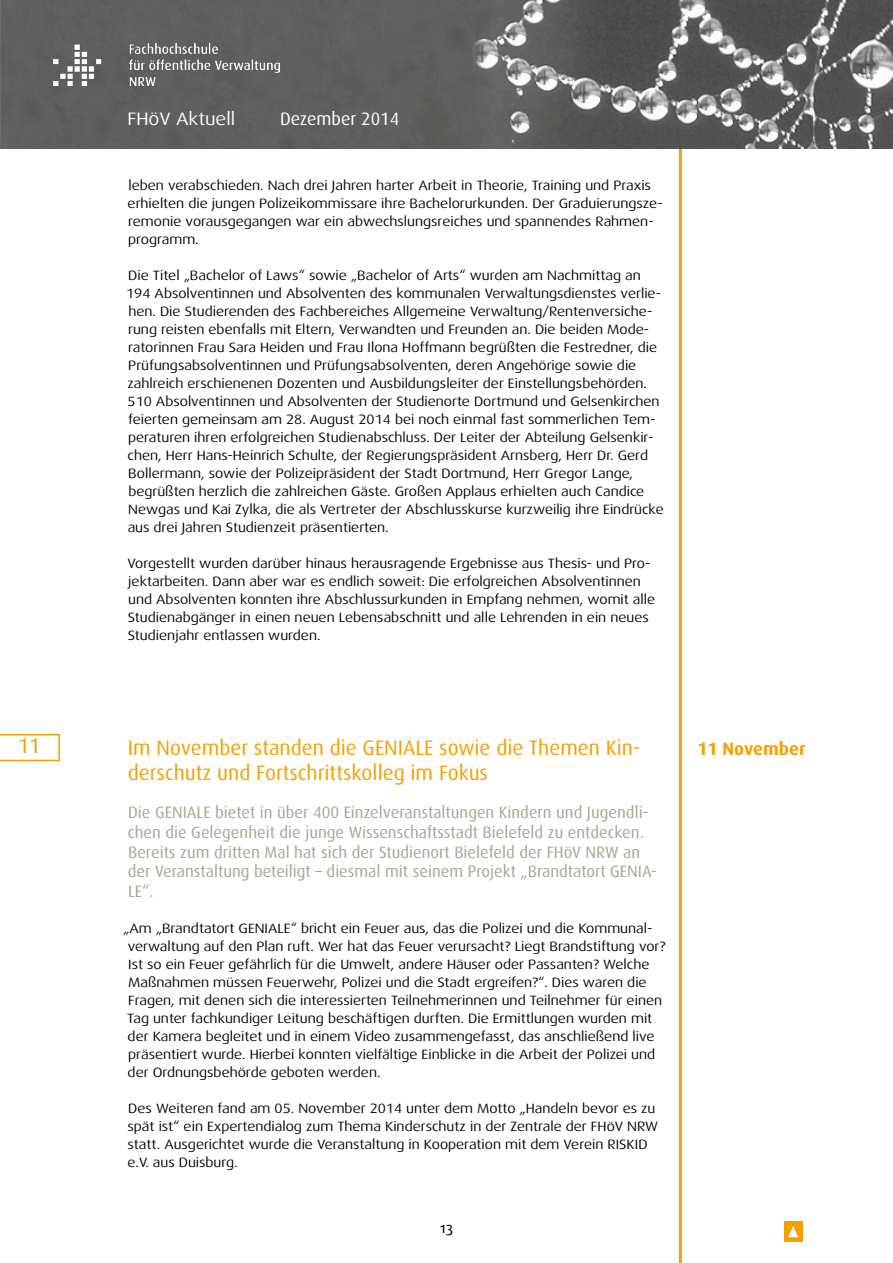
<style>
.page{position:relative;width:893px;height:1263px;background:#fff}
.page>*{position:absolute;margin:0;border:0;box-sizing:border-box;transform-origin:0 0}
.t1{font:21px/25.2px "Dax";color:#f6a000}
.t2{font:18px "Dax";color:#fff}
.t3{font:18px "Dax Wide";color:#fff}
.t4{font:700 18px "Dax";color:#f6a000}
.t5{font:16.5px/19.8px "Dax";color:#a4a798}
.t6{font:15px "Dax Regular Caps";color:#000}
.t7{font:13.5px/18px "Dax Wide";color:#000}
</style>
<div class="page">
<hr style="left:679px;top:148px;width:3px;height:1115px;background:#f6a000">
<img style="left:0;top:0;width:893px;height:148px">
<img style="left:54px;top:43px;width:226px;height:43px">
<div style="left:784px;top:1221px;width:18px;height:21px;background:#f6a000"></div>
<svg style="left:788px;top:1226px;width:10px;height:11px"></svg>
<svg style="left:0;top:734px;width:60px;height:27px"></svg>
<h2 class="t3" style="left:128px;top:109px;width:109px">FHöV Aktuell</h2>
<h2 class="t2" style="left:280px;top:109px;width:120px">Dezember 2014</h2>
<p class="t7" style="left:128px;top:176px;width:537px">leben verabschieden. Nach drei Jahren harter Arbeit in Theorie, Training und Praxis erhielten die jungen Polizeikommissare ihre Bachelorurkunden. Der Graduierungsze&shy;remonie vorausgegangen war ein abwechslungsreiches und spannendes Rahmen&shy;programm.</p>
<p class="t7" style="left:126px;top:266px;width:537px">Die Titel „Bachelor of Laws“ sowie „Bachelor of Arts“ wurden am Nachmittag an 194 Absolventinnen und Absolventen des kommunalen Verwaltungsdienstes verlie&shy;hen. Die Studierenden des Fachbereiches Allgemeine Verwaltung/Rentenversiche&shy;rung reisten ebenfalls mit Eltern, Verwandten und Freunden an. Die beiden Mode&shy;ratorinnen Frau Sara Heiden und Frau Ilona Hoffmann begrüßten die Festredner, die Prüfungsabsolventinnen und Prüfungsabsolventen, deren Angehörige sowie die zahlreich erschienenen Dozenten und Ausbildungsleiter der Einstellungsbehörden.</p>
<p class="t7" style="left:128px;top:392px;width:538px">510 Absolventinnen und Absolventen der Studienorte Dortmund und Gelsenkirchen feierten gemeinsam am 28. August 2014 bei noch einmal fast sommerlichen Tem&shy;peraturen ihren erfolgreichen Studienabschluss. Der Leiter der Abteilung Gelsenkir&shy;chen, Herr Hans-Heinrich Schulte, der Regierungspräsident Arnsberg, Herr Dr. Gerd Bollermann, sowie der Polizeipräsident der Stadt Dortmund, Herr Gregor Lange, begrüßten herzlich die zahlreichen Gäste. Großen Applaus erhielten auch Candice Newgas und Kai Zylka, die als Vertreter der Abschlusskurse kurzweilig ihre Eindrücke aus drei Jahren Studienzeit präsentierten.</p>
<p class="t7" style="left:128px;top:554px;width:529px">Vorgestellt wurden darüber hinaus herausragende Ergebnisse aus Thesis- und Pro&shy;jektarbeiten. Dann aber war es endlich soweit: Die erfolgreichen Absolventinnen und Absolventen konnten ihre Abschlussurkunden in Empfang nehmen, womit alle Studienabgänger in einen neuen Lebensabschnitt und alle Lehrenden in ein neues Studienjahr entlassen wurden.</p>
<p class="t1" style="left:128px;top:735px;width:514px">Im November standen die GENIALE sowie die Themen Kin&shy;derschutz und Fortschrittskolleg im Fokus</p>
<p class="t5" style="left:128px;top:802px;width:530px">Die GENIALE bietet in über 400 Einzelveranstaltungen Kindern und Jugendli&shy;chen die Gelegenheit die junge Wissenschaftsstadt Bielefeld zu entdecken.<br>Bereits zum dritten Mal hat sich der Studienort Bielefeld der FHöV NRW an der Veranstaltung beteiligt – diesmal mit seinem Projekt „Brandtatort GENIA-LE“.</p>
<p class="t7" style="left:123px;top:919px;width:544px">„Am „Brandtatort GENIALE“ bricht ein Feuer aus, das die Polizei und die Kommunal&shy;verwaltung auf den Plan ruft. Wer hat das Feuer verursacht? Liegt Brandstiftung vor?<br>Ist so ein Feuer gefährlich für die Umwelt, andere Häuser oder Passanten? Welche Maßnahmen müssen Feuerwehr, Polizei und die Stadt ergreifen?“. Dies waren die Fragen, mit denen sich die interessierten Teilnehmerinnen und Teilnehmer für einen Tag unter fachkundiger Leitung beschäftigen durften. Die Ermittlungen wurden mit der Kamera begleitet und in einem Video zusammengefasst, das anschließend live präsentiert wurde. Hierbei konnten vielfältige Einblicke in die Arbeit der Polizei und der Ordnungsbehörde geboten werden.</p>
<p class="t7" style="left:128px;top:1099px;width:532px">Des Weiteren fand am 05. November 2014 unter dem Motto „Handeln bevor es zu spät ist“ ein Expertendialog zum Thema Kinderschutz in der Zentrale der FHöV NRW statt. Ausgerichtet wurde die Veranstaltung in Kooperation mit dem Verein RISKID e.V. aus Duisburg.</p>
<p class="t1" style="left:18px;top:734px;width:24px">11</p>
<p class="t4" style="left:697px;top:738px;width:110px">11 November</p>
<p class="t6" style="left:440px;top:1219px;width:15px">13</p>
</div>
